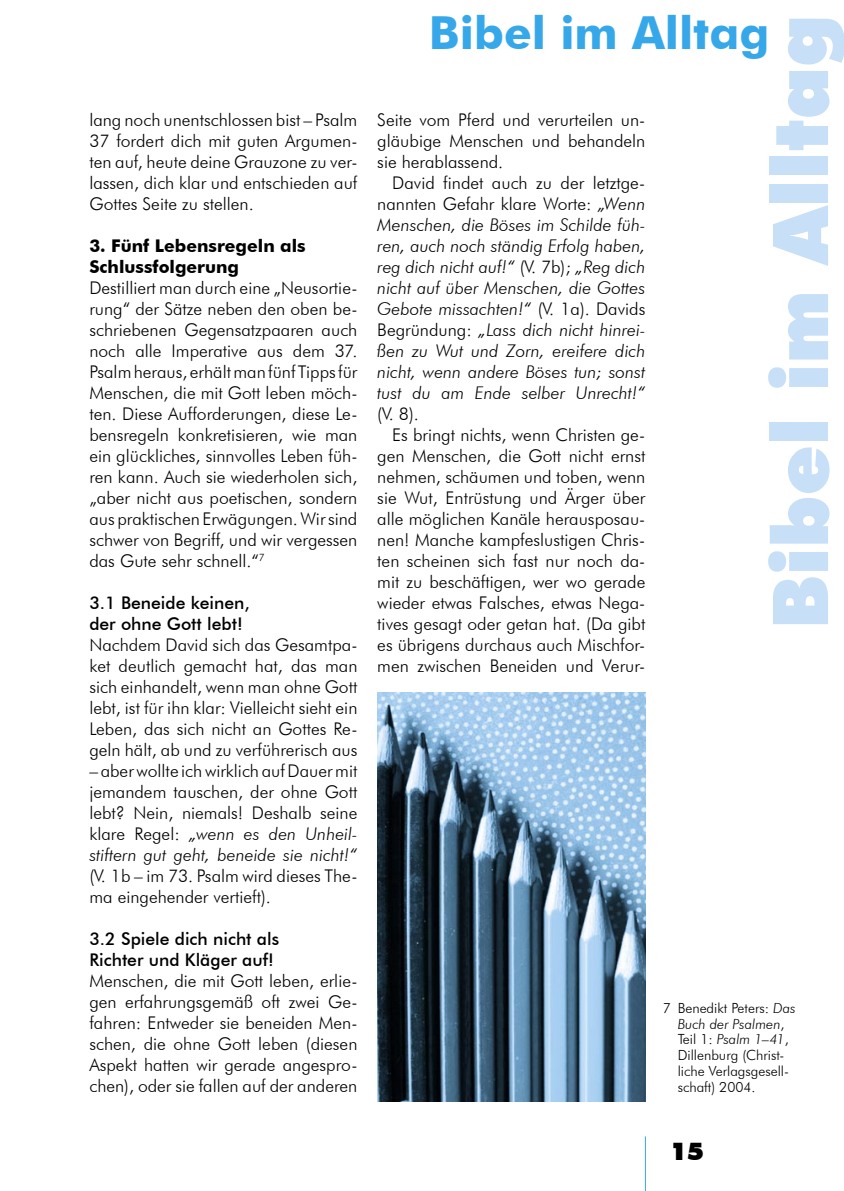
<style>
.page{position:relative;width:844px;height:1191px;background:#fff}
.page>*{position:absolute;margin:0;border:0;box-sizing:border-box;transform-origin:0 0}
.t1{font:900 77px "Futura BT";color:#c8e0f7}
.t2{font:700 45.5px "Futura BT";color:#36a7e9}
.t3{font:900 24.5px "Futura BT";color:#000}
.Fließtext_nach_Titel{font:300 17.5px/21px "Futura BT";color:#000;text-align:justify}
.Fließtext{font:300 17.5px/21px "Futura BT";color:#000;text-align:justify}
.Fließtext-2{font:italic 300 17.5px/21px "Futura BT";color:#000;text-align:justify}
.Untertitel{font:500 17.5px/21px "Futura BT";color:#000}
.Untertitel-2{font:700 17.5px/21px "Futura BT";color:#000}
.Fußnote{font:300 14px/15.8px "Futura BT";color:#000}
.s1{font-style:italic}
.s2{font-style:normal}
</style>
<div class="page">
<hr style="left:644px;top:1136px;width:1px;height:55px;background:#36a7e9">
<img style="left:377px;top:693px;width:268px;height:408px">
<p class="Fließtext" style="left:89px;top:109px;width:269px">lang noch unentschlossen bist – Psalm 37 fordert dich mit guten Argumen&shy;ten auf, heute deine Grauzone zu ver&shy;lassen, dich klar und entschieden auf Gottes Seite zu stellen.</p>
<p class="Untertitel-2" style="left:89px;top:235px;width:218px">3. Fünf Lebensregeln als<br>Schlussfolgerung</p>
<p class="Fließtext_nach_Titel" style="left:89px;top:277px;width:269px">Destilliert man durch eine „Neusortie&shy;rung“ der Sätze neben den oben be&shy;schriebenen Gegensatzpaaren auch noch alle Imperative aus dem 37.<br>Psalm heraus, erhält man fünf Tipps für Menschen, die mit Gott leben möch&shy;ten. Diese Aufforderungen, diese Le&shy;bensregeln konkretisieren, wie man ein glückliches, sinnvolles Leben füh&shy;ren kann. Auch sie wiederholen sich, „aber nicht aus poetischen, sondern aus praktischen Erwägungen. Wir sind schwer von Begriff, und wir vergessen das Gute sehr schnell.“<sup>7</sup></p>
<p class="Untertitel" style="left:89px;top:592px;width:162px">3.1 Beneide keinen, der ohne Gott lebt!</p>
<p class="Fließtext_nach_Titel" style="left:89px;top:634px;width:269px">Nachdem David sich das Gesamtpa&shy;ket deutlich gemacht hat, das man sich einhandelt, wenn man ohne Gott lebt, ist für ihn klar: Vielleicht sieht ein Leben, das sich nicht an Gottes Re&shy;geln hält, ab und zu verführerisch aus</p>
<p class="Fließtext_nach_Titel" style="left:89px;top:760px;width:269px">– aber wollte ich wirklich auf Dauer mit jemandem tauschen, der ohne Gott lebt? Nein, niemals! Deshalb seine klare Regel: <span class="s1">„wenn es den Unheil&shy;stiftern gut geht, beneide sie nicht!“ </span>(V. 1b – im 73. Psalm wird dieses The&shy;ma eingehender vertieft).</p>
<p class="Untertitel" style="left:89px;top:928px;width:191px">3.2 Spiele dich nicht als<br>Richter und Kläger auf!</p>
<p class="Fließtext_nach_Titel" style="left:89px;top:970px;width:269px">Menschen, die mit Gott leben, erlie&shy;gen erfahrungsgemäß oft zwei Ge&shy;fahren: Entweder sie beneiden Men&shy;schen, die ohne Gott leben (diesen Aspekt hatten wir gerade angespro&shy;chen), oder sie fallen auf der anderen</p>
<h2 class="t2" style="left:429px;top:6px;width:342px">Bibel im Alltag</h2>
<h1 class="t1" style="left:753px;top:629px;width:616px;rotate:-90deg">Bibel im Alltag</h1>
<p class="Fließtext_nach_Titel" style="left:377px;top:109px;width:269px">Seite vom Pferd und verurteilen un&shy;gläubige Menschen und behandeln sie herablassend.</p>
<p class="Fließtext-2" style="left:377px;top:172px;width:269px;text-indent:15px"><span class="s2">David findet auch zu der letztge&shy;nannten Gefahr klare Worte:</span> „Wenn Menschen, die Böses im Schilde füh&shy;ren, auch noch ständig Erfolg haben, reg dich nicht auf!“ <span class="s2">(V. 7b);</span> „Reg dich nicht auf über Menschen, die Gottes Gebote missachten!“ <span class="s2">(V. 1a). Davids Begründung:</span> „Lass dich nicht hinrei&shy;ßen zu Wut und Zorn, ereifere dich nicht, wenn andere Böses tun; sonst tust du am Ende selber Unrecht!“ <span class="s2">(V. 8).</span></p>
<p class="Fließtext" style="left:377px;top:424px;width:269px;text-indent:15px">Es bringt nichts, wenn Christen ge&shy;gen Menschen, die Gott nicht ernst nehmen, schäumen und toben, wenn sie Wut, Entrüstung und Ärger über alle möglichen Kanäle herausposau&shy;nen! Manche kampfeslustigen Chris&shy;ten scheinen sich fast nur noch da&shy;mit zu beschäftigen, wer wo gerade wieder etwas Falsches, etwas Nega&shy;tives gesagt oder getan hat. (Da gibt es übrigens durchaus auch Mischfor&shy;men zwischen Beneiden und Verur-</p>
<p class="Fußnote" style="left:677px;top:1000px;width:120px;text-indent:-15px">7 Benedikt Peters: <span class="s1">Das<br>Buch der Psalmen</span>,<br>Teil 1: <span class="s1">Psalm 1–41</span>,<br>Dillenburg (Christ&shy;liche Verlagsgesell&shy;schaft) 2004.</p>
<h3 class="t3" style="left:670px;top:1136px;width:35px">15</h3>
</div>
